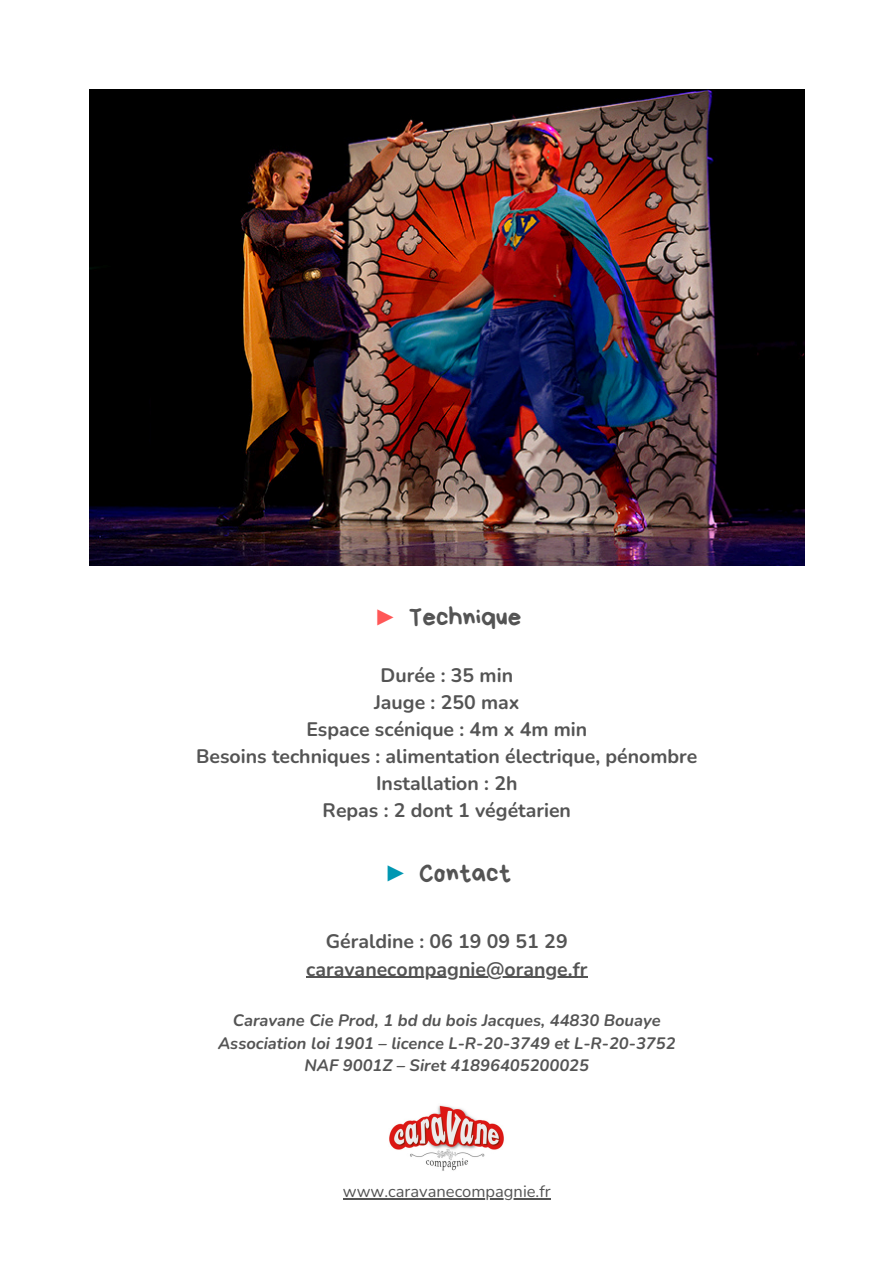
<style>
.page{position:relative;width:894px;height:1264px;background:#fff}
.page>*{position:absolute;margin:0;border:0;box-sizing:border-box;transform-origin:0 0}
.t1{font:27px "Bryndan Write";color:#545454}
.t2{font:700 19.5px/27px "Nunito";color:#545454;text-align:center}
.t3{font:italic 700 16.5px/22.5px "Nunito";color:#545454;text-align:center}
.t4{font:16.5px "Nunito";color:#545454}
.s1{font-family:"Liberation Serif";color:#ff5757}
.s2{font-family:"Liberation Serif";color:#0097b2}
</style>
<div class="page">
<img style="left:89px;top:89px;width:715px;height:476px">
<hr style="left:306px;top:976px;width:281px;height:1px;background:#545454">
<img style="left:389px;top:1105px;width:115px;height:66px">
<hr style="left:343px;top:1198px;width:207px;height:1px;background:#545454">
<p class="t1" style="left:372px;top:603px;width:151px"><span class="s1">►</span> Technique</p>
<h1 class="t2" style="left:196px;top:662px;width:503px">Durée : 35 min<br>Jauge : 250 max<br>Espace scénique : 4m x 4m min<br>Besoins techniques : alimentation électrique, pénombre<br>Installation : 2h<br>Repas : 2 dont 1 végétarien</h1>
<h2 class="t1" style="left:382px;top:859px;width:130px"><span class="s2">►</span> Contact</h2>
<h1 class="t2" style="left:326px;top:928px;width:243px">Géraldine : 06 19 09 51 29</h1>
<h2 class="t2" style="left:306px;top:955px;width:283px">caravanecompagnie@orange.fr</h2>
<h2 class="t3" style="left:233px;top:1009px;width:429px">Caravane Cie Prod, 1 bd du bois Jacques, 44830 Bouaye</h2>
<h3 class="t3" style="left:218px;top:1031px;width:459px">Association loi 1901 – licence L-R-20-3749 et L-R-20-3752<br>NAF 9001Z – Siret 41896405200025</h3>
<p class="t4" style="left:343px;top:1180px;width:209px">www.caravanecompagnie.fr</p>
</div>
